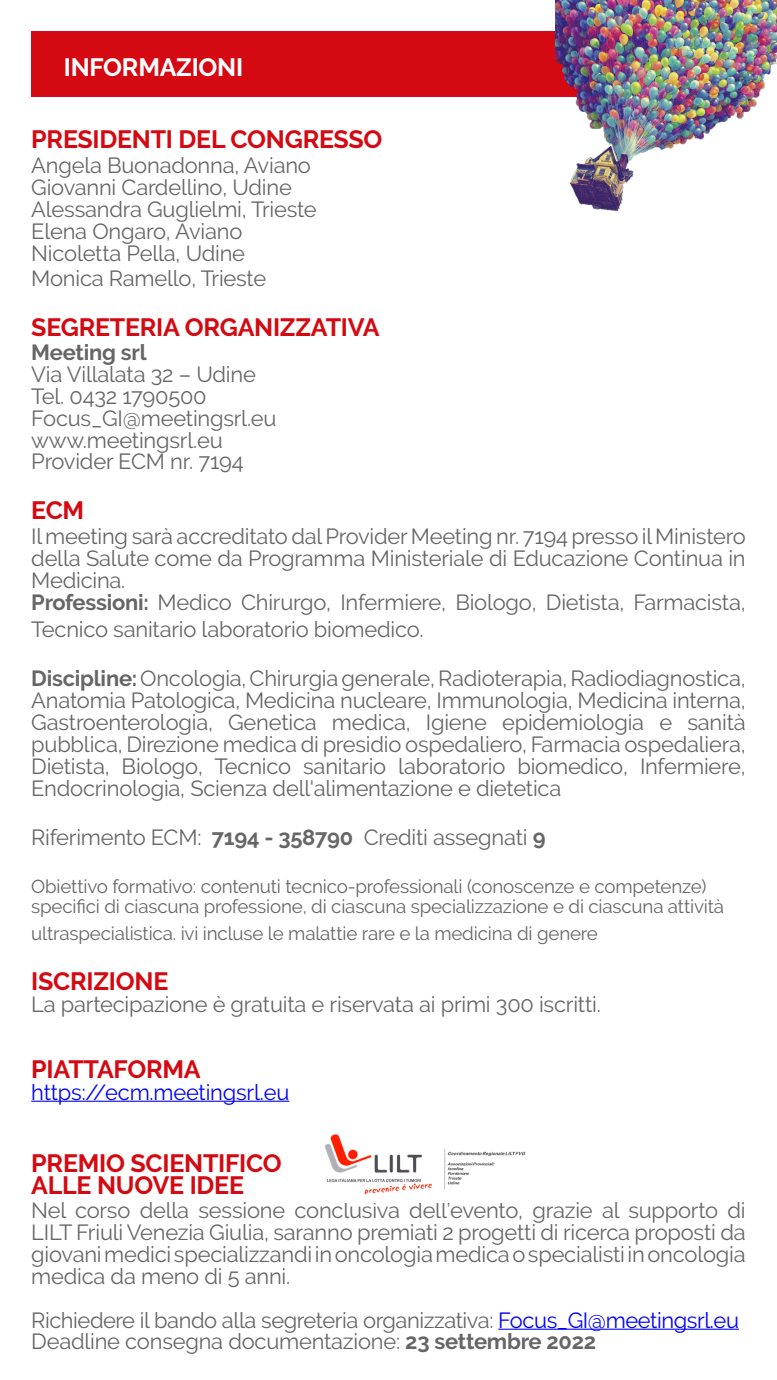
<style>
.page{position:relative;width:777px;height:1380px;background:#fff}
.page>*{position:absolute;margin:0;border:0;box-sizing:border-box;transform-origin:0 0}
.t1{font:50px "Raleway";color:#fff}
.t2{font:700 25px/21.4px "Raleway";letter-spacing:-.01em;color:#d50911}
.t3{font:700 25px "Raleway";letter-spacing:-.01em;color:#fff}
.t4{font:21.88px/21.9px "Raleway";letter-spacing:-.01em;color:#666}
.t5{font:21.88px "Raleway";letter-spacing:-.01em;color:#00f}
.t6{font:700 21.88px "Raleway";letter-spacing:-.01em;color:#666}
.t7{font:18.75px/20px "Raleway";letter-spacing:-.01em;color:#666}
.s1{font-weight:700}
.s2{color:#00f}
</style>
<div class="page">
<div style="left:31px;top:31px;width:679px;height:65px;background:#d50911"></div>
<hr style="left:31px;top:1101px;width:258px;height:1px;background:#00f">
<hr style="left:498px;top:1329px;width:240px;height:1px;background:#00f">
<img style="left:555px;top:0;width:221px;height:211px">
<img style="left:324px;top:1134px;width:202px;height:61px">
<h1 class="t1" style="left:46px;top:33px;width:289px">introduzione</h1>
<p class="t3" style="left:64px;top:52px;width:181px">INFORMAZIONI</p>
<p class="t2" style="left:31px;top:129px;width:352px">PRESIDENTI DEL CONGRESSO</p>
<p class="t4" style="left:31px;top:154px;width:287px">Angela Buonadonna, Aviano<br>Giovanni Cardellino, Udine<br>Alessandra Guglielmi, Trieste<br>Elena Ongaro, Aviano<br>Nicoletta Pella, Udine</p>
<p class="t4" style="left:31px;top:267px;width:236px">Monica Ramello, Trieste</p>
<p class="t2" style="left:31px;top:316px;width:350px">SEGRETERIA ORGANIZZATIVA</p>
<p class="t6" style="left:31px;top:340px;width:117px">Meeting srl</p>
<p class="t4" style="left:31px;top:363px;width:247px">Via Villalata 32 – Udine<br>Tel. 0432 1790500<br>Focus_GI@meetingsrl.eu www.meetingsrl.eu<br>Provider ECM nr. 7194</p>
<p class="t2" style="left:31px;top:500px;width:54px">ECM</p>
<p class="t4" style="left:31px;top:525px;width:715px">Il meeting sarà accreditato dal Provider Meeting nr. 7194 presso il Ministero della Salute come da Programma Ministeriale di Educazione Continua in Medicina.<br><span class="s1">Professioni:</span> Medico Chirurgo, Infermiere, Biologo, Dietista, Farmacista,</p>
<p class="t4" style="left:31px;top:618px;width:394px">Tecnico sanitario laboratorio biomedico.</p>
<p class="t4" style="left:31px;top:668px;width:715px;text-align:justify"><span class="s1">Discipline:</span> Oncologia, Chirurgia generale, Radioterapia, Radiodiagnostica, Anatomia Patologica, Medicina nucleare, Immunologia, Medicina interna, Gastroenterologia, Genetica medica, Igiene epidemiologia e sanità pubblica, Direzione medica di presidio ospedaliero, Farmacia ospedaliera, Dietista, Biologo, Tecnico sanitario laboratorio biomedico, Infermiere, Endocrinologia, Scienza dell'alimentazione e dietetica</p>
<p class="t4" style="left:31px;top:827px;width:515px">Riferimento ECM: <span class="s1">7194 - 358790</span> Crediti assegnati <span class="s1">9</span></p>
<p class="t7" style="left:31px;top:876px;width:694px">Obiettivo formativo: contenuti tecnico-professionali (conoscenze e competenze) specifici di ciascuna professione, di ciascuna specializzazione e di ciascuna attività</p>
<p class="t7" style="left:31px;top:924px;width:568px">ultraspecialistica. ivi incluse le malattie rare e la medicina di genere</p>
<p class="t2" style="left:31px;top:971px;width:138px">ISCRIZIONE</p>
<p class="t4" style="left:31px;top:993px;width:571px">La partecipazione è gratuita e riservata ai primi 300 iscritti.</p>
<p class="t2" style="left:31px;top:1058px;width:171px">PIATTAFORMA</p>
<p class="t5" style="left:31px;top:1079px;width:259px">https://ecm.meetingsrl.eu</p>
<p class="t2" style="left:31px;top:1153px;width:252px">PREMIO SCIENTIFICO<br>ALLE NUOVE IDEE</p>
<p class="t4" style="left:31px;top:1199px;width:715px;text-align:justify">Nel corso della sessione conclusiva dell’evento, grazie al supporto di LILT Friuli Venezia Giulia, saranno premiati 2 progetti di ricerca proposti da giovani medici specializzandi in oncologia medica o specialisti in oncologia medica da meno di 5 anni.</p>
<p class="t4" style="left:31px;top:1309px;width:709px">Richiedere il bando alla segreteria organizzativa: <span class="s2">Focus_GI@meetingsrl.eu<br></span>Deadline consegna documentazione: <span class="s1">23 settembre 2022</span></p>
</div>
